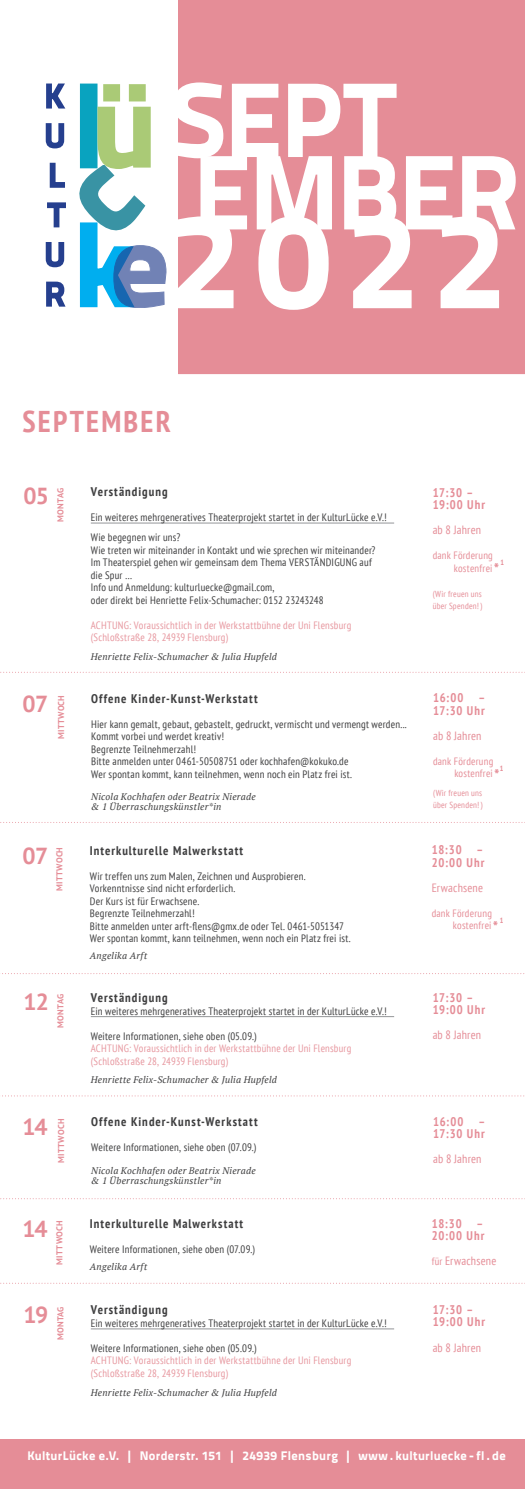
<style>
.page{position:relative;width:525px;height:1489px;background:#fff}
.page>*{position:absolute;margin:0;border:0;box-sizing:border-box;transform-origin:0 0}
.t1{font:136.5px "Titillium Text 20 L 999 wt";color:#fff}
.t2{font:106.12px "Titillium Text 20 L 999 wt";letter-spacing:-.025em;color:#fff}
.t3{font:700 condensed 30px "PT Sans";letter-spacing:.075em;color:#e58d97}
.t4{font:700 23.12px "PT Sans";letter-spacing:-.035em;color:#e58d97}
.Beschreibung{font:700 condensed 12.5px "PT Sans";letter-spacing:.08em;color:#3e3e3f}
.t5{font:700 condensed 12.5px "PT Sans";letter-spacing:.07em;color:#e58d97}
.t6{font:12.5px "Titillium Text 20 L 999 wt";letter-spacing:.03em;color:#fff}
.t7{font:condensed 12px "PT Sans";letter-spacing:.015em;color:#e58d97}
.Beschreibung-2{font:condensed 10.75px/12.5px "PT Sans";letter-spacing:.02em;color:#3e3e3f}
.Beschreibung-3{font:condensed 10.62px "PT Sans";letter-spacing:.02em;color:#e7979f}
.t8{font:condensed 10.62px "PT Sans";letter-spacing:.02em;color:#e58d97}
.Beschreibung-4{font:italic 9.5px "PT Serif";letter-spacing:.025em;color:#3e3e3f}
.t9{font:condensed 8.75px "PT Sans";letter-spacing:.025em;color:#e58d97}
.t10{font:700 8.5px "PT Sans";letter-spacing:.02em;color:#e58d97}
.t11{font:700 condensed 7.5px "PT Sans";color:#e58d97}
.s1{font-weight:700;font-size:15px}
.s2{font-size:10.62px}
</style>
<div class="page">
<div style="left:178px;top:0;width:346px;height:374px;background:#e58d97"></div>
<svg style="left:79px;top:83px;width:87px;height:225px"></svg>
<svg style="left:46px;top:83px;width:20px;height:26px"></svg>
<svg style="left:45px;top:123px;width:20px;height:26px"></svg>
<svg style="left:49px;top:162px;width:16px;height:26px"></svg>
<svg style="left:47px;top:202px;width:19px;height:26px"></svg>
<svg style="left:45px;top:242px;width:20px;height:26px"></svg>
<svg style="left:46px;top:281px;width:20px;height:26px"></svg>
<svg style="left:0;top:822px;width:525px;height:1px"></svg>
<div style="left:0;top:1439px;width:524px;height:49px;background:#e58d97"></div>
<svg style="left:2px;top:973px;width:523px;height:1px"></svg>
<svg style="left:2px;top:1095px;width:523px;height:1px"></svg>
<svg style="left:0;top:1198px;width:525px;height:1px"></svg>
<hr style="left:91px;top:523px;width:303px;height:1px;background:#939598">
<svg style="left:3px;top:671px;width:511px;height:1px"></svg>
<hr style="left:91px;top:1016px;width:303px;height:1px;background:#939598">
<hr style="left:91px;top:1328px;width:303px;height:1px;background:#939598">
<svg style="left:0;top:1282px;width:517px;height:1px"></svg>
<p class="t2" style="left:170px;top:36px;width:227px">SEPT</p>
<p class="t2" style="left:193px;top:109px;width:328px">EMBER</p>
<p class="t1" style="left:168px;top:153px;width:339px">2022</p>
<p class="t3" style="left:23px;top:402px;width:149px">SEPTEMBER</p>
<p class="Beschreibung" style="left:91px;top:483px;width:78px">Verständigung</p>
<p class="Beschreibung-2" style="left:91px;top:510px;width:297px">Ein weiteres mehrgeneratives Theaterprojekt startet in der KulturLücke e.V.!</p>
<p class="Beschreibung-2" style="left:91px;top:530px;width:91px">Wie begegnen wir uns?</p>
<p class="Beschreibung-2" style="left:91px;top:543px;width:286px">Wie treten wir miteinander in Kontakt und wie sprechen wir miteinander?</p>
<p class="Beschreibung-2" style="left:91px;top:555px;width:282px">Im Theaterspiel gehen wir gemeinsam dem Thema VERSTÄNDIGUNG auf</p>
<p class="Beschreibung-2" style="left:91px;top:568px;width:43px">die Spur …</p>
<p class="Beschreibung-2" style="left:91px;top:580px;width:185px">Info und Anmeldung: kulturluecke@gmail.com,</p>
<p class="Beschreibung-2" style="left:91px;top:593px;width:234px">oder direkt bei Henriette Felix-Schumacher: 0152 23243248</p>
<p class="Beschreibung-3" style="left:91px;top:618px;width:262px">ACHTUNG: Voraussichtlich in der Werkstattbühne der Uni Flensburg</p>
<p class="Beschreibung-3" style="left:91px;top:630px;width:138px">(Schloßstraße 28, 24939 Flensburg)</p>
<p class="Beschreibung-4" style="left:91px;top:650px;width:187px">Henriette Felix-Schumacher &amp; Julia Hupfeld</p>
<p class="t4" style="left:23px;top:481px;width:27px">05</p>
<p class="t10" style="left:55px;top:521px;width:35px;rotate:-90deg">MONTAG</p>
<p class="t5" style="left:432px;top:484px;width:42px">17:30 –</p>
<p class="t5" style="left:432px;top:496px;width:54px">19:00 Uhr</p>
<p class="t7" style="left:432px;top:522px;width:50px">ab 8 Jahren</p>
<p class="t8" style="left:432px;top:548px;width:62px">dank Förderung</p>
<p class="t8" style="left:453px;top:561px;width:47px">kostenfrei<span class="s1">*</span></p>
<p class="t11" style="left:500px;top:557px;width:5px">1</p>
<p class="t9" style="left:432px;top:588px;width:51px">(Wir freuen uns</p>
<p class="t9" style="left:432px;top:600px;width:51px">über Spenden! )</p>
<p class="t4" style="left:22px;top:688px;width:27px">07</p>
<p class="t10" style="left:55px;top:739px;width:45px;rotate:-90deg">MITTWOCH</p>
<p class="t4" style="left:22px;top:840px;width:27px">07</p>
<p class="t10" style="left:54px;top:890px;width:45px;rotate:-90deg">MITTWOCH</p>
<p class="Beschreibung" style="left:91px;top:690px;width:168px">Offene Kinder-Kunst-Werkstatt</p>
<p class="Beschreibung-2" style="left:91px;top:717px;width:317px">Hier kann gemalt, gebaut, gebastelt, gedruckt, vermischt und vermengt werden...<br>Kommt vorbei und werdet kreativ!</p>
<p class="Beschreibung-2" style="left:91px;top:742px;width:106px">Begrenzte Teilnehmerzahl!</p>
<p class="Beschreibung-2" style="left:91px;top:755px;width:259px">Bitte anmelden unter 0461-50508751 oder kochhafen@kokuko.de</p>
<p class="Beschreibung-2" style="left:91px;top:767px;width:262px">Wer spontan kommt, kann teilnehmen, wenn noch ein Platz frei ist.</p>
<p class="Beschreibung-4" style="left:91px;top:790px;width:166px">Nicola Kochhafen oder Beatrix Nierade</p>
<p class="Beschreibung-4" style="left:91px;top:800px;width:132px">&amp; 1 Überraschungskünstler*in</p>
<p class="Beschreibung" style="left:90px;top:842px;width:155px">Interkulturelle Malwerkstatt</p>
<p class="Beschreibung-2" style="left:90px;top:869px;width:217px">Wir treffen uns zum Malen, Zeichnen und Ausprobieren.</p>
<p class="Beschreibung-2" style="left:90px;top:881px;width:147px">Vorkenntnisse sind nicht erforderlich.</p>
<p class="Beschreibung-2" style="left:90px;top:894px;width:111px">Der Kurs ist für Erwachsene.</p>
<p class="Beschreibung-2" style="left:90px;top:906px;width:106px">Begrenzte Teilnehmerzahl!</p>
<p class="Beschreibung-2" style="left:90px;top:919px;width:255px">Bitte anmelden unter arft-flens@gmx.de oder Tel. 0461-5051347</p>
<p class="Beschreibung-2" style="left:90px;top:931px;width:262px">Wer spontan kommt, kann teilnehmen, wenn noch ein Platz frei ist.</p>
<p class="Beschreibung-4" style="left:90px;top:949px;width:59px">Angelika Arft</p>
<p class="t5" style="left:433px;top:689px;width:54px">16:00 –</p>
<p class="t5" style="left:433px;top:702px;width:53px">17:30 Uhr</p>
<p class="t7" style="left:433px;top:727px;width:50px">ab 8 Jahren</p>
<p class="t8" style="left:433px;top:754px;width:62px">dank Förderung</p>
<p class="t8" style="left:454px;top:766px;width:47px">kostenfrei<span class="s1">*</span></p>
<p class="t11" style="left:499px;top:763px;width:5px">1</p>
<p class="t9" style="left:433px;top:787px;width:51px">(Wir freuen uns</p>
<p class="t9" style="left:433px;top:799px;width:51px">über Spenden! )</p>
<p class="t5" style="left:431px;top:841px;width:53px">18:30 –</p>
<p class="t5" style="left:431px;top:853px;width:54px">20:00 Uhr</p>
<p class="t7" style="left:431px;top:879px;width:53px">Erwachsene</p>
<p class="t8" style="left:431px;top:906px;width:62px">dank Förderung</p>
<p class="t8" style="left:452px;top:918px;width:47px">kostenfrei<span class="s1">*</span></p>
<p class="t11" style="left:499px;top:915px;width:5px">1</p>
<p class="t4" style="left:23px;top:986px;width:27px">12</p>
<p class="t10" style="left:55px;top:1027px;width:35px;rotate:-90deg">MONTAG</p>
<p class="t5" style="left:432px;top:989px;width:42px">17:30 –</p>
<p class="Beschreibung" style="left:91px;top:989px;width:78px">Verständigung</p>
<p class="Beschreibung-2" style="left:91px;top:1004px;width:297px">Ein weiteres mehrgeneratives Theaterprojekt startet in der KulturLücke e.V.!</p>
<p class="Beschreibung-2" style="left:91px;top:1029px;width:167px">Weitere Informationen, siehe oben (05.09.)</p>
<p class="Beschreibung-3" style="left:91px;top:1041px;width:262px">ACHTUNG: Voraussichtlich in der Werkstattbühne der Uni Flensburg</p>
<p class="Beschreibung-3" style="left:91px;top:1054px;width:138px">(Schloßstraße 28, 24939 Flensburg)</p>
<p class="Beschreibung-4" style="left:91px;top:1073px;width:187px">Henriette Felix-Schumacher &amp; Julia Hupfeld</p>
<p class="t5" style="left:432px;top:1001px;width:54px">19:00 Uhr</p>
<p class="t7" style="left:432px;top:1027px;width:50px">ab 8 Jahren</p>
<p class="t4" style="left:22px;top:1111px;width:27px">14</p>
<p class="t10" style="left:55px;top:1162px;width:45px;rotate:-90deg">MITTWOCH</p>
<p class="t4" style="left:22px;top:1213px;width:27px">14</p>
<p class="t10" style="left:54px;top:1264px;width:45px;rotate:-90deg">MITTWOCH</p>
<p class="Beschreibung" style="left:91px;top:1113px;width:168px">Offene Kinder-Kunst-Werkstatt</p>
<p class="Beschreibung-2" style="left:91px;top:1140px;width:166px">Weitere Informationen, siehe oben (07.09.)</p>
<p class="Beschreibung-4" style="left:91px;top:1164px;width:166px">Nicola Kochhafen oder Beatrix Nierade</p>
<p class="Beschreibung-4" style="left:91px;top:1174px;width:132px">&amp; 1 Überraschungskünstler*in</p>
<p class="Beschreibung" style="left:90px;top:1215px;width:155px">Interkulturelle Malwerkstatt</p>
<p class="Beschreibung-2" style="left:90px;top:1242px;width:166px">Weitere Informationen, siehe oben (07.09.)</p>
<p class="Beschreibung-4" style="left:90px;top:1260px;width:59px">Angelika Arft</p>
<p class="t5" style="left:433px;top:1113px;width:54px">16:00 –</p>
<p class="t5" style="left:433px;top:1125px;width:53px">17:30 Uhr</p>
<p class="t7" style="left:433px;top:1151px;width:50px">ab 8 Jahren</p>
<p class="t5" style="left:431px;top:1214px;width:53px">18:30 –</p>
<p class="t5" style="left:431px;top:1227px;width:54px">20:00 Uhr</p>
<p class="t7" style="left:431px;top:1253px;width:66px"><span class="s2">für</span> Erwachsene</p>
<p class="t4" style="left:23px;top:1299px;width:26px">19</p>
<p class="t10" style="left:55px;top:1339px;width:35px;rotate:-90deg">MONTAG</p>
<p class="t5" style="left:432px;top:1301px;width:42px">17:30 –</p>
<p class="Beschreibung" style="left:91px;top:1301px;width:78px">Verständigung</p>
<p class="Beschreibung-2" style="left:91px;top:1316px;width:297px">Ein weiteres mehrgeneratives Theaterprojekt startet in der KulturLücke e.V.!</p>
<p class="Beschreibung-2" style="left:91px;top:1341px;width:167px">Weitere Informationen, siehe oben (05.09.)</p>
<p class="Beschreibung-3" style="left:91px;top:1353px;width:262px">ACHTUNG: Voraussichtlich in der Werkstattbühne der Uni Flensburg</p>
<p class="Beschreibung-3" style="left:91px;top:1366px;width:138px">(Schloßstraße 28, 24939 Flensburg)</p>
<p class="Beschreibung-4" style="left:91px;top:1385px;width:187px">Henriette Felix-Schumacher &amp; Julia Hupfeld</p>
<p class="t5" style="left:432px;top:1313px;width:54px">19:00 Uhr</p>
<p class="t7" style="left:432px;top:1339px;width:50px">ab 8 Jahren</p>
<p class="t6" style="left:27px;top:1445px;width:479px">KulturLücke e.V. | Norderstr. 151 | 24939 Flensburg | www . kulturluecke - fl . de</p>
</div>
